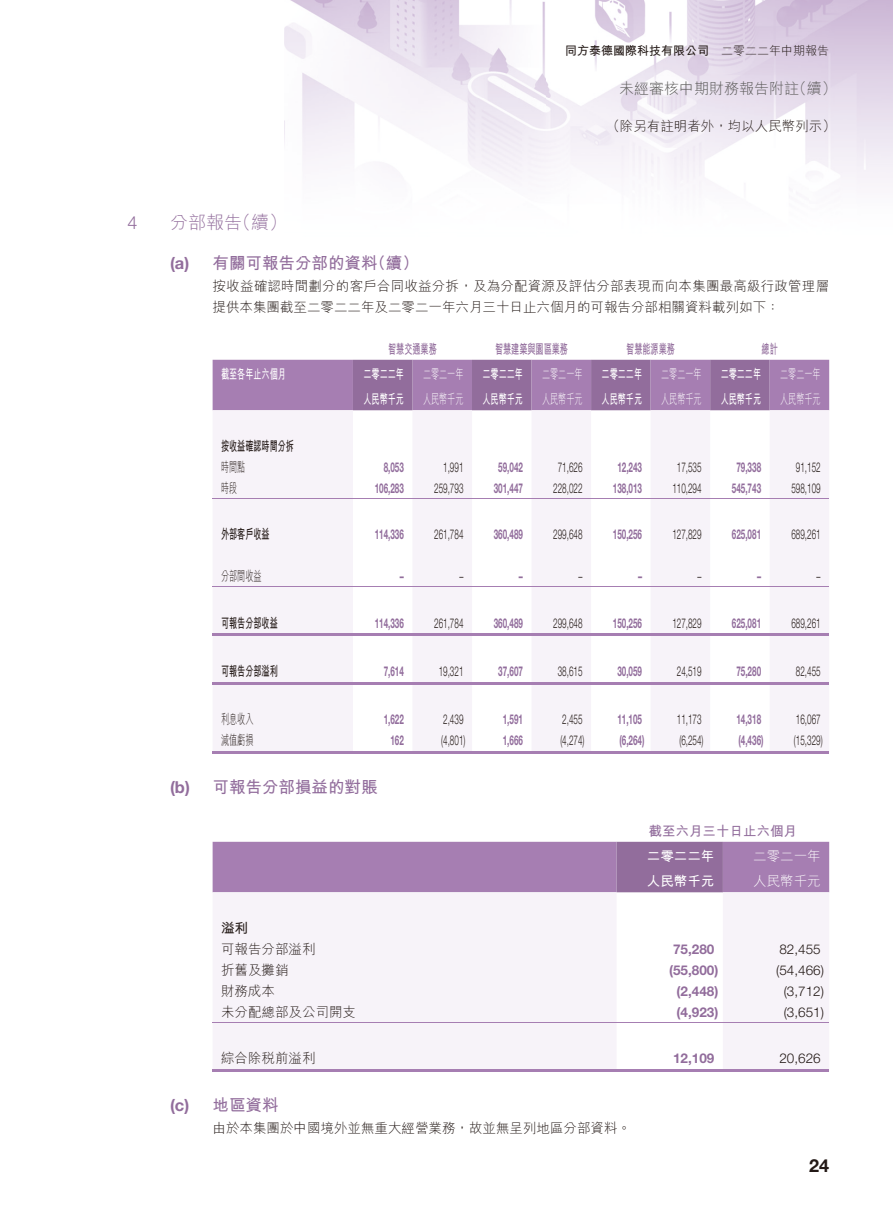
<style>
.page{position:relative;width:893px;height:1212px;background:#fff}
.page>*{position:absolute;margin:0;border:0;box-sizing:border-box;transform-origin:0 0}
.t1{font:18px "M Hei HK Light E Ten B5 H";color:#926d9c}
.t2{font:700 18px "Helvetica Neue LT Std";color:#231916}
.t3{font:300 18px "Helvetica Neue LT Std";color:#926d9c}
.t4{font:16.5px "M Hei HK Bold E Ten B5 H";color:#926d9c}
.t5{font:15px "M Hei HK Light E Ten B5 H";color:#595857}
.t6{font:300 13.5px "Helvetica Neue LT Std";color:#231916;scale:.6 1}
.t7{font:700 13.5px "Helvetica Neue LT Std";color:#926d9c;scale:.6 1}
.t8{font:13.5px/21px "M Hei HK Light E Ten B5 H";color:#231916}
.t9{font:13.5px "M Hei HK Bold E Ten B5 H";color:#fff;scale:.6 1}
.t10{font:13.5px "M Hei HK Light E Ten B5 H";color:#fff;scale:.6 1}
.t11{font:700 13.5px "Helvetica Neue LT Std";color:#926d9c}
.t12{font:300 13.5px "Helvetica Neue LT Std";color:#231916}
.t13{font:13.5px "M Hei HK Bold E Ten B5 H";color:#231916;scale:.6 1}
.t14{font:13.5px "M Hei HK Bold E Ten B5 H";color:#926d9c;scale:.6 1}
.t15{font:13.5px "M Hei HK Light E Ten B5 H";color:#231916;scale:.6 1}
.t16{font:13.5px "M Hei HK Bold E Ten B5 H";color:#926d9c}
.t17{font:13.5px "M Hei HK Bold E Ten B5 H";color:#fff}
.t18{font:13.5px "M Hei HK Light E Ten B5 H";color:#fff}
.t19{font:13.5px "M Hei HK Bold E Ten B5 H";color:#231916}
.t20{font:12px "M Hei HK Bold E Ten B5 H";color:#231916}
.s1{font-family:"M Hei HK Light E Ten B5 H"}
.s2{font-family:"Helvetica Neue LT Std";font-weight:700}
</style>
<div class="page">
<img style="left:285px;top:0;width:608px;height:364px">
<svg style="left:213px;top:360px;width:616px;height:50px;background:#9e77a9"></svg>
<svg style="left:213px;top:410px;width:616px;height:341px;fill:#f7f3f9"></svg>
<hr style="left:213px;top:498px;width:616px;height:1px;background:#a67eb2">
<hr style="left:213px;top:586px;width:616px;height:1px;background:#a67eb2">
<hr style="left:213px;top:633px;width:616px;height:3px;background:#a67eb2">
<hr style="left:213px;top:682px;width:616px;height:2px;background:#a67eb2">
<hr style="left:213px;top:751px;width:616px;height:2px;background:#a67eb2">
<svg style="left:213px;top:842px;width:616px;height:50px;background:#a27bae"></svg>
<svg style="left:213px;top:892px;width:616px;height:177px;fill:#f7f3f9"></svg>
<hr style="left:213px;top:1022px;width:616px;height:1px;background:#a67eb2">
<hr style="left:213px;top:1069px;width:616px;height:2px;background:#a67eb2">
<p class="t20" style="left:565px;top:46px;width:265px">同方泰德國際科技有限公司 <span class="s1">二零二二年中期報告</span></p>
<p class="t5" style="left:619px;top:83px;width:219px">未經審核中期財務報告附註（續）</p>
<p class="t8" style="left:606px;top:117px;width:231px">（除另有註明者外，均以人民幣列示）</p>
<h1 class="t3" style="left:128px;top:216px;width:12px">4</h1>
<h1 class="t1" style="left:170px;top:215px;width:118px">分部報告（續）</h1>
<p class="t4" style="left:170px;top:257px;width:250px"><span class="s2">(a)</span> 有關可報告分部的資料（續）</p>
<p class="t8" style="left:213px;top:277px;width:618px">按收益確認時間劃分的客戶合同收益分拆，及為分配資源及評估分部表現而向本集團最高級行政管理層提供本集團截至二零二二年及二零二一年六月三十日止六個月的可報告分部相關資料載列如下：</p>
<p class="t14" style="left:388px;top:344px;width:82px">智慧交通業務</p>
<p class="t14" style="left:495px;top:344px;width:123px">智慧建築與園區業務</p>
<p class="t14" style="left:626px;top:344px;width:83px">智慧能源業務</p>
<p class="t14" style="left:762px;top:344px;width:28px">總計</p>
<p class="t9" style="left:221px;top:369px;width:109px">截至各年止六個月</p>
<p class="t9" style="left:363px;top:369px;width:69px">二零二二年</p>
<p class="t10" style="left:423px;top:369px;width:69px">二零二一年</p>
<p class="t9" style="left:482px;top:369px;width:69px">二零二二年</p>
<p class="t10" style="left:542px;top:369px;width:69px">二零二一年</p>
<p class="t9" style="left:602px;top:369px;width:69px">二零二二年</p>
<p class="t10" style="left:661px;top:369px;width:69px">二零二一年</p>
<p class="t9" style="left:721px;top:369px;width:69px">二零二二年</p>
<p class="t10" style="left:780px;top:369px;width:69px">二零二一年</p>
<p class="t9" style="left:363px;top:394px;width:69px">人民幣千元</p>
<p class="t10" style="left:423px;top:394px;width:69px">人民幣千元</p>
<p class="t9" style="left:482px;top:394px;width:69px">人民幣千元</p>
<p class="t10" style="left:542px;top:394px;width:69px">人民幣千元</p>
<p class="t9" style="left:602px;top:394px;width:69px">人民幣千元</p>
<p class="t10" style="left:661px;top:394px;width:69px">人民幣千元</p>
<p class="t9" style="left:721px;top:394px;width:69px">人民幣千元</p>
<p class="t10" style="left:780px;top:394px;width:69px">人民幣千元</p>
<p class="t13" style="left:221px;top:440px;width:123px">按收益確認時間分拆</p>
<p class="t15" style="left:221px;top:461px;width:42px">時間點</p>
<p class="t7" style="left:384px;top:462px;width:35px">8,053</p>
<p class="t6" style="left:443px;top:462px;width:35px">1,991</p>
<p class="t7" style="left:498px;top:462px;width:43px">59,042</p>
<p class="t6" style="left:558px;top:462px;width:43px">71,626</p>
<p class="t7" style="left:617px;top:462px;width:43px">12,243</p>
<p class="t6" style="left:677px;top:462px;width:43px">17,535</p>
<p class="t7" style="left:736px;top:462px;width:43px">79,338</p>
<p class="t6" style="left:796px;top:462px;width:43px">91,152</p>
<p class="t15" style="left:221px;top:482px;width:28px">時段</p>
<p class="t7" style="left:375px;top:483px;width:50px">106,283</p>
<p class="t6" style="left:434px;top:483px;width:50px">259,793</p>
<p class="t7" style="left:494px;top:483px;width:50px">301,447</p>
<p class="t6" style="left:553px;top:483px;width:50px">228,022</p>
<p class="t7" style="left:613px;top:483px;width:50px">138,013</p>
<p class="t6" style="left:672px;top:483px;width:50px">110,294</p>
<p class="t7" style="left:732px;top:483px;width:50px">545,743</p>
<p class="t6" style="left:791px;top:483px;width:50px">598,109</p>
<p class="t13" style="left:221px;top:529px;width:82px">外部客戶收益</p>
<p class="t7" style="left:375px;top:529px;width:50px">114,336</p>
<p class="t6" style="left:434px;top:529px;width:50px">261,784</p>
<p class="t7" style="left:494px;top:529px;width:50px">360,489</p>
<p class="t6" style="left:553px;top:529px;width:50px">299,648</p>
<p class="t7" style="left:613px;top:529px;width:50px">150,256</p>
<p class="t6" style="left:672px;top:529px;width:50px">127,829</p>
<p class="t7" style="left:732px;top:529px;width:50px">625,081</p>
<p class="t6" style="left:791px;top:529px;width:50px">689,261</p>
<p class="t15" style="left:221px;top:571px;width:69px">分部間收益</p>
<p class="t7" style="left:400px;top:571px;width:8px">–</p>
<p class="t6" style="left:459px;top:571px;width:8px">–</p>
<p class="t7" style="left:519px;top:571px;width:8px">–</p>
<p class="t6" style="left:578px;top:571px;width:8px">–</p>
<p class="t7" style="left:638px;top:571px;width:8px">–</p>
<p class="t6" style="left:698px;top:571px;width:8px">–</p>
<p class="t7" style="left:757px;top:571px;width:8px">–</p>
<p class="t6" style="left:817px;top:571px;width:8px">–</p>
<p class="t13" style="left:221px;top:617px;width:96px">可報告分部收益</p>
<p class="t7" style="left:375px;top:618px;width:50px">114,336</p>
<p class="t6" style="left:434px;top:618px;width:50px">261,784</p>
<p class="t7" style="left:494px;top:618px;width:50px">360,489</p>
<p class="t6" style="left:553px;top:618px;width:50px">299,648</p>
<p class="t7" style="left:613px;top:618px;width:50px">150,256</p>
<p class="t6" style="left:672px;top:618px;width:50px">127,829</p>
<p class="t7" style="left:732px;top:618px;width:50px">625,081</p>
<p class="t6" style="left:791px;top:618px;width:50px">689,261</p>
<p class="t13" style="left:221px;top:666px;width:96px">可報告分部溢利</p>
<p class="t7" style="left:384px;top:666px;width:35px">7,614</p>
<p class="t6" style="left:439px;top:666px;width:43px">19,321</p>
<p class="t7" style="left:498px;top:666px;width:43px">37,607</p>
<p class="t6" style="left:558px;top:666px;width:43px">38,615</p>
<p class="t7" style="left:617px;top:666px;width:43px">30,059</p>
<p class="t6" style="left:677px;top:666px;width:43px">24,519</p>
<p class="t7" style="left:736px;top:666px;width:43px">75,280</p>
<p class="t6" style="left:796px;top:666px;width:43px">82,455</p>
<p class="t15" style="left:221px;top:714px;width:56px">利息收入</p>
<p class="t7" style="left:384px;top:715px;width:35px">1,622</p>
<p class="t6" style="left:443px;top:715px;width:35px">2,439</p>
<p class="t7" style="left:503px;top:715px;width:35px">1,591</p>
<p class="t6" style="left:562px;top:715px;width:35px">2,455</p>
<p class="t7" style="left:617px;top:715px;width:43px">11,105</p>
<p class="t6" style="left:677px;top:715px;width:43px">11,173</p>
<p class="t7" style="left:736px;top:715px;width:43px">14,318</p>
<p class="t6" style="left:796px;top:715px;width:43px">16,067</p>
<p class="t15" style="left:221px;top:735px;width:56px">減值虧損</p>
<p class="t7" style="left:390px;top:736px;width:24px">162</p>
<p class="t6" style="left:441px;top:736px;width:42px">(4,801)</p>
<p class="t7" style="left:503px;top:736px;width:35px">1,666</p>
<p class="t6" style="left:560px;top:736px;width:42px">(4,274)</p>
<p class="t7" style="left:619px;top:736px;width:43px">(6,264)</p>
<p class="t6" style="left:679px;top:736px;width:42px">(6,254)</p>
<p class="t7" style="left:738px;top:736px;width:43px">(4,436)</p>
<p class="t6" style="left:794px;top:736px;width:49px">(15,329)</p>
<p class="t4" style="left:170px;top:781px;width:209px"><span class="s2">(b)</span> 可報告分部損益的對賬</p>
<p class="t16" style="left:649px;top:826px;width:150px">截至六月三十日止六個月</p>
<p class="t17" style="left:647px;top:851px;width:69px">二零二二年</p>
<p class="t18" style="left:753px;top:851px;width:69px">二零二一年</p>
<p class="t17" style="left:647px;top:876px;width:69px">人民幣千元</p>
<p class="t18" style="left:753px;top:876px;width:69px">人民幣千元</p>
<p class="t19" style="left:221px;top:922px;width:28px">溢利</p>
<p class="t8" style="left:221px;top:940px;width:96px">可報告分部溢利</p>
<p class="t11" style="left:673px;top:944px;width:43px">75,280</p>
<p class="t12" style="left:779px;top:944px;width:43px">82,455</p>
<p class="t8" style="left:221px;top:961px;width:69px">折舊及攤銷</p>
<p class="t11" style="left:669px;top:965px;width:51px">(55,800)</p>
<p class="t12" style="left:776px;top:965px;width:49px">(54,466)</p>
<p class="t8" style="left:221px;top:982px;width:55px">財務成本</p>
<p class="t11" style="left:677px;top:986px;width:43px">(2,448)</p>
<p class="t12" style="left:784px;top:986px;width:42px">(3,712)</p>
<p class="t8" style="left:221px;top:1003px;width:136px">未分配總部及公司開支</p>
<p class="t11" style="left:677px;top:1007px;width:43px">(4,923)</p>
<p class="t12" style="left:784px;top:1007px;width:42px">(3,651)</p>
<p class="t8" style="left:221px;top:1049px;width:96px">綜合除稅前溢利</p>
<p class="t11" style="left:673px;top:1053px;width:43px">12,109</p>
<p class="t12" style="left:779px;top:1053px;width:43px">20,626</p>
<p class="t4" style="left:170px;top:1099px;width:110px"><span class="s2">(c)</span> 地區資料</p>
<p class="t8" style="left:213px;top:1119px;width:420px">由於本集團於中國境外並無重大經營業務，故並無呈列地區分部資料。</p>
<h1 class="t2" style="left:809px;top:1159px;width:22px">24</h1>
</div>
